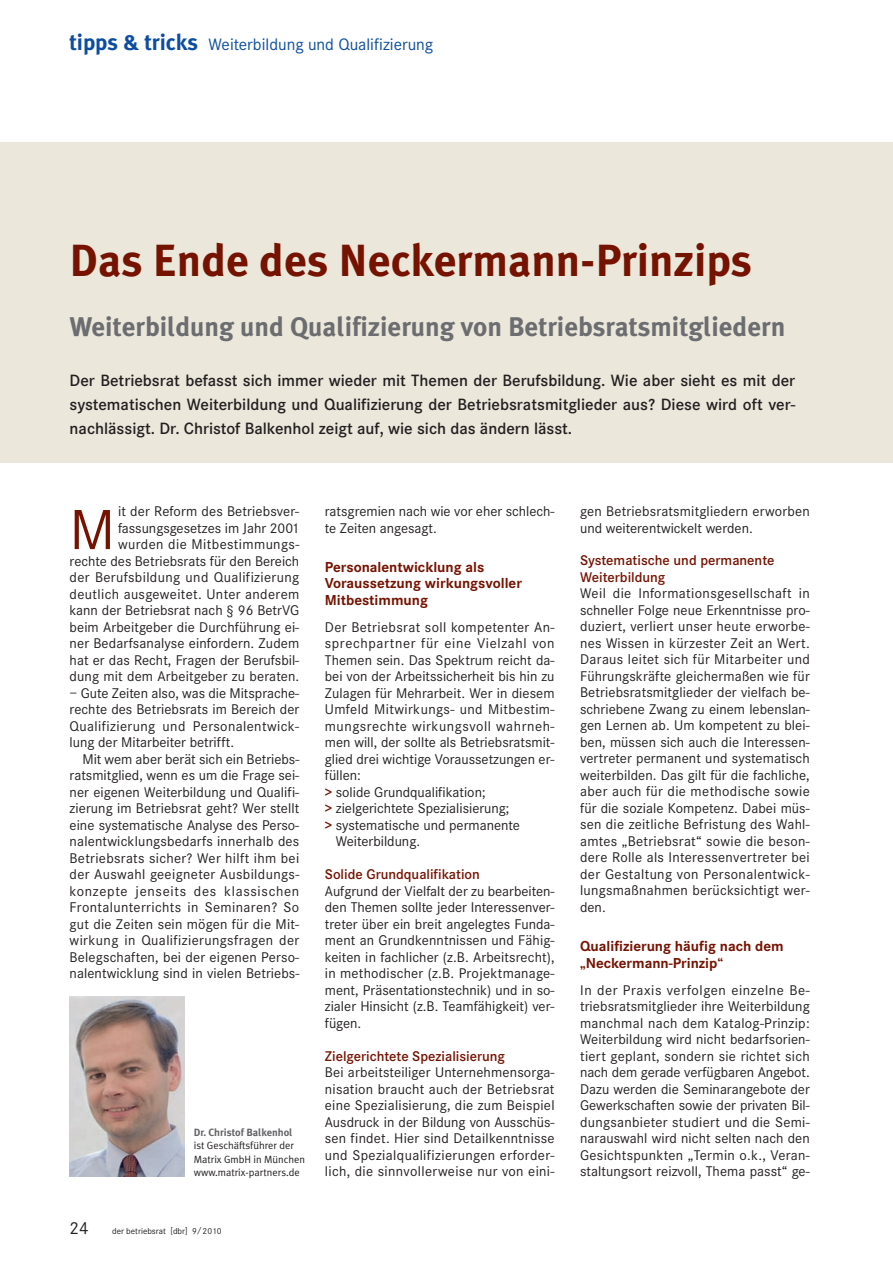
<style>
.page{position:relative;width:893px;height:1264px;background:#fff}
.page>*{position:absolute;margin:0;border:0;box-sizing:border-box;transform-origin:0 0}
.t1{font:58.65px "Corporate S";color:#751200}
.t2{font:700 45px "Meta Plus";color:#751200}
.t3{font:700 27px "Meta Plus";color:#6c6d70}
.t4{font:18px "Corporate S";color:#231f20}
.t5{font:17.25px "Corporate S";color:#0d4da1}
.t6{font:600 16.95px/24px "Corporate S";color:#231f20;text-align:justify}
.t7{font:700 15px/16.5px "Corporate S";color:#751200}
.t8{font:14.7px/16.5px "Corporate S";letter-spacing:.005em;color:#231f20;text-align:justify}
.t9{font:600 14.7px/16.5px "Corporate S";color:#751200}
.t10{font:14.7px "Corporate S";letter-spacing:.025em;color:#231f20}
.t11{font:14.7px "Corporate S";letter-spacing:.04em;color:#231f20}
.t12{font:14.7px "Corporate S";letter-spacing:.035em;color:#231f20}
.t13{font:10.5px/13.5px "Meta Plus Normal";color:#231f20}
.t14{font:700 10.5px "Meta Plus";color:#636366}
.t15{font:9px "Corporate S";color:#231f20}
.s1{font-family:"Meta Plus";font-weight:700;font-size:22.5px}
.s2{font-weight:600;color:#751200}
</style>
<div class="page">
<div style="left:0;top:142px;width:893px;height:321px;background:#ebe7db"></div>
<img style="left:70px;top:997px;width:114px;height:179px">
<p class="t5" style="left:69px;top:37px;width:365px"><span class="s1">tipps &amp; tricks</span> Weiterbildung und Qualifizierung</p>
<h2 class="t2" style="left:70px;top:242px;width:684px">Das Ende des Neckermann-Prinzips</h2>
<h3 class="t3" style="left:70px;top:315px;width:717px">Weiterbildung und Qualifizierung von Betriebsratsmitgliedern</h3>
<p class="t6" style="left:70px;top:369px;width:727px">Der Betriebsrat befasst sich immer wieder mit Themen der Berufsbildung. Wie aber sieht es mit der systematischen Weiterbildung und Qualifizierung der Betriebsratsmitglieder aus? Diese wird oft ver&shy;nachlässigt. Dr. Christof Balkenhol zeigt auf, wie sich das ändern lässt.</p>
<p class="t8" style="left:70px;top:504px;width:231px;text-align:right">it der Reform des Betriebsver&shy;fassungsgesetzes im Jahr 2001 wurden die Mitbestimmungs-<br>rechte des Betriebsrats für den Bereich der Berufsbildung und Qualifizierung deutlich ausgeweitet. Unter anderem kann der Betriebsrat nach § 96 BetrVG beim Arbeitgeber die Durchführung ei&shy;ner Bedarfsanalyse einfordern. Zudem hat er das Recht, Fragen der Berufsbil&shy;dung mit dem Arbeitgeber zu beraten.</p>
<p class="t8" style="left:70px;top:685px;width:231px">– Gute Zeiten also, was die Mitsprache&shy;rechte des Betriebsrats im Bereich der Qualifizierung und Personalentwick&shy;lung der Mitarbeiter betrifft.</p>
<p class="t8" style="left:70px;top:751px;width:231px;text-indent:13px">Mit wem aber berät sich ein Betriebs&shy;ratsmitglied, wenn es um die Frage sei&shy;ner eigenen Weiterbildung und Qualifi&shy;zierung im Betriebsrat geht? Wer stellt eine systematische Analyse des Perso&shy;nalentwicklungsbedarfs innerhalb des Betriebsrats sicher? Wer hilft ihm bei der Auswahl geeigneter Ausbildungs&shy;konzepte jenseits des klassischen Frontalunterrichts in Seminaren? So gut die Zeiten sein mögen für die Mit&shy;wirkung in Qualifizierungsfragen der Belegschaften, bei der eigenen Perso&shy;nalentwicklung sind in vielen Betriebs-</p>
<h1 class="t1" style="left:70px;top:507px;width:47px">M</h1>
<p class="t14" style="left:194px;top:1128px;width:100px">Dr. Christof Balkenhol</p>
<p class="t13" style="left:194px;top:1139px;width:113px">ist Geschäftsführer der<br>Matrix GmbH in München www.matrix-partners.de</p>
<p class="t4" style="left:70px;top:1221px;width:21px">24</p>
<p class="t15" style="left:112px;top:1227px;width:111px">der betriebsrat [dbr] 9/2010</p>
<p class="t8" style="left:325px;top:504px;width:231px">ratsgremien nach wie vor eher schlech&shy;te Zeiten angesagt.</p>
<p class="t7" style="left:325px;top:560px;width:199px">Personalentwicklung als<br>Voraussetzung wirkungsvoller<br>Mitbestimmung</p>
<p class="t10" style="left:325px;top:621px;width:231px">Der Betriebsrat soll kompetenter An-</p>
<p class="t11" style="left:325px;top:638px;width:231px">sprechpartner für eine Vielzahl von</p>
<p class="t8" style="left:325px;top:652px;width:231px">Themen sein. Das Spektrum reicht da-</p>
<p class="t8" style="left:325px;top:669px;width:231px">bei von der Arbeitssicherheit bis hin zu</p>
<p class="t8" style="left:325px;top:685px;width:231px">Zulagen für Mehrarbeit. Wer in diesem</p>
<p class="t10" style="left:325px;top:704px;width:231px">Umfeld Mitwirkungs- und Mitbestim-</p>
<p class="t12" style="left:325px;top:720px;width:231px">mungsrechte wirkungsvoll wahrneh-</p>
<p class="t8" style="left:325px;top:735px;width:231px">men will, der sollte als Betriebsratsmit-</p>
<p class="t8" style="left:325px;top:751px;width:231px">glied drei wichtige Voraussetzungen er-</p>
<p class="t8" style="left:325px;top:768px;width:38px">füllen:</p>
<p class="t8" style="left:325px;top:784px;width:162px"><span class="s2">&gt;</span> solide Grundqualifikation;</p>
<p class="t8" style="left:325px;top:801px;width:186px"><span class="s2">&gt;</span> zielgerichtete Spezialisierung;</p>
<p class="t8" style="left:325px;top:817px;width:197px"><span class="s2">&gt;</span> systematische und permanente</p>
<p class="t8" style="left:336px;top:834px;width:86px">Weiterbildung.</p>
<p class="t9" style="left:325px;top:867px;width:157px">Solide Grundqualifikation</p>
<p class="t8" style="left:325px;top:883px;width:231px">Aufgrund der Vielfalt der zu bearbeiten&shy;den Themen sollte jeder Interessenver&shy;treter über ein breit angelegtes Funda&shy;ment an Grundkenntnissen und Fähig&shy;keiten in fachlicher (z.B. Arbeitsrecht), in methodischer (z.B. Projektmanage&shy;ment, Präsentationstechnik) und in so&shy;zialer Hinsicht (z.B. Teamfähigkeit) ver&shy;fügen.</p>
<p class="t9" style="left:325px;top:1048px;width:182px">Zielgerichtete Spezialisierung</p>
<p class="t8" style="left:325px;top:1065px;width:231px">Bei arbeitsteiliger Unternehmensorga&shy;nisation braucht auch der Betriebsrat eine Spezialisierung, die zum Beispiel Ausdruck in der Bildung von Ausschüs&shy;sen findet. Hier sind Detailkenntnisse und Spezialqualifizierungen erforder&shy;lich, die sinnvollerweise nur von eini-</p>
<p class="t8" style="left:580px;top:504px;width:231px">gen Betriebsratsmitgliedern erworben und weiterentwickelt werden.</p>
<p class="t9" style="left:580px;top:553px;width:196px">Systematische und permanente<br>Weiterbildung</p>
<p class="t8" style="left:580px;top:586px;width:231px">Weil die Informationsgesellschaft in schneller Folge neue Erkenntnisse pro&shy;duziert, verliert unser heute erworbe&shy;nes Wissen in kürzester Zeit an Wert.<br>Daraus leitet sich für Mitarbeiter und Führungskräfte gleichermaßen wie für Betriebsratsmitglieder der vielfach be&shy;schriebene Zwang zu einem lebenslan&shy;gen Lernen ab. Um kompetent zu blei&shy;ben, müssen sich auch die Interessen&shy;vertreter permanent und systematisch weiterbilden. Das gilt für die fachliche, aber auch für die methodische sowie für die soziale Kompetenz. Dabei müs&shy;sen die zeitliche Befristung des Wahl&shy;amtes „Betriebsrat“ sowie die beson&shy;dere Rolle als Interessenvertreter bei der Gestaltung von Personalentwick&shy;lungsmaßnahmen berücksichtigt wer&shy;den.</p>
<p class="t7" style="left:580px;top:940px;width:205px">Qualifizierung häufig nach dem „Neckermann-Prinzip“</p>
<p class="t8" style="left:580px;top:982px;width:231px">In der Praxis verfolgen einzelne Be&shy;triebsratsmitglieder ihre Weiterbildung manchmal nach dem Katalog-Prinzip:<br>Weiterbildung wird nicht bedarfsorien&shy;tiert geplant, sondern sie richtet sich nach dem gerade verfügbaren Angebot.<br>Dazu werden die Seminarangebote der Gewerkschaften sowie der privaten Bil&shy;dungsanbieter studiert und die Semi&shy;narauswahl wird nicht selten nach den Gesichtspunkten „Termin o.k., Veran&shy;staltungsort reizvoll, Thema passt“ ge-</p>
</div>
